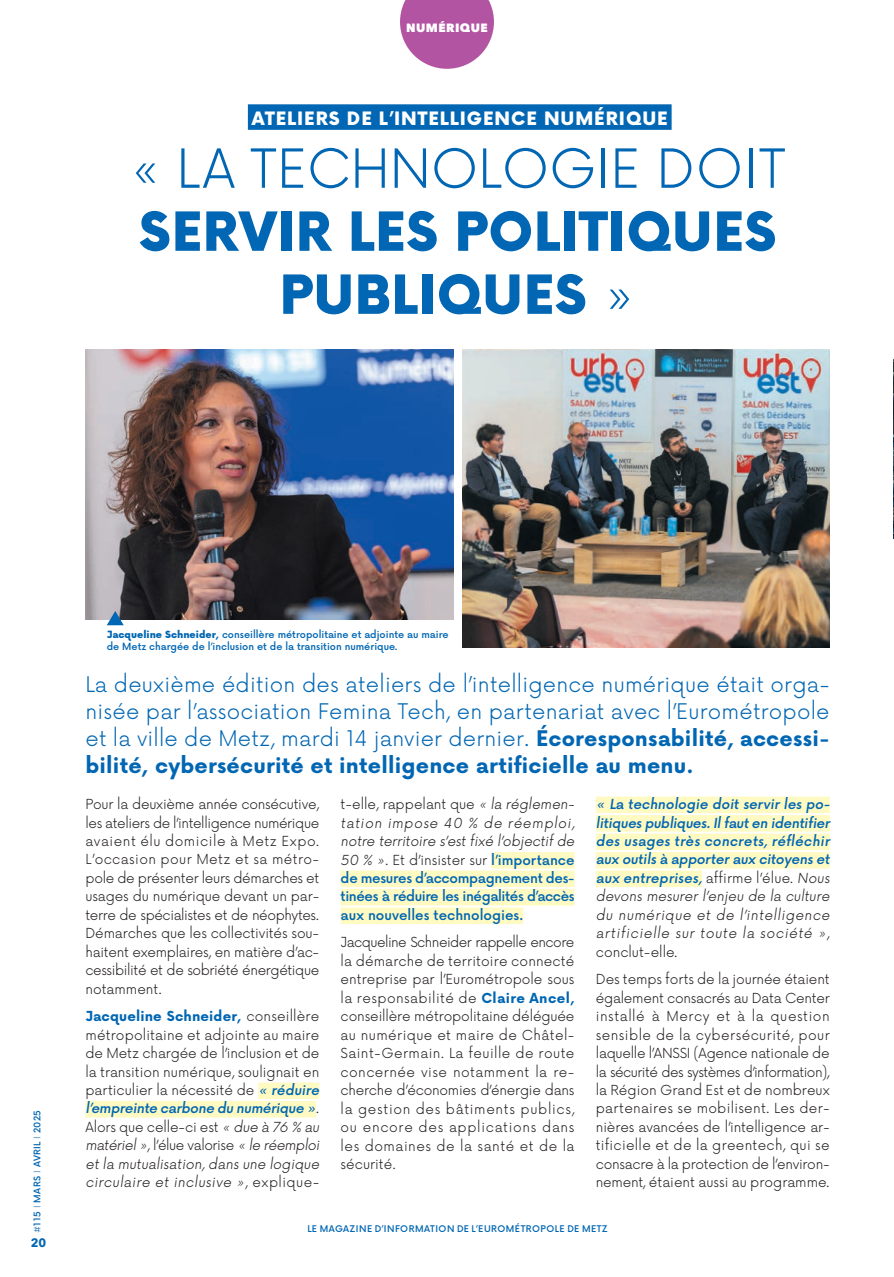
<style>
.page{position:relative;width:894px;height:1277px;background:#fff}
.page>*{position:absolute;margin:0;border:0;box-sizing:border-box;transform-origin:0 0}
.t1{font:900 52.5px/63px "Now Alt";letter-spacing:.015em;color:#0166b3;text-align:center}
.t2{font:300 52.5px "Now Alt";letter-spacing:.005em;color:#0166b3}
.t3{font:300 21px/27px "Now Alt";letter-spacing:.01em;color:#0166b3;text-align:justify}
.t4{font:900 18px "Now Alt";letter-spacing:.055em;color:#fff}
.t5{font:300 13.5px/18.5px "Now Alt";color:#231f20;text-align:justify}
.t6{font:500 13.5px/18.5px "Now Alt";color:#0166b3}
.t7{font:800 12px "Avenir Next";letter-spacing:.035em;color:#fff}
.t8{font:700 12px "Avenir Next";color:#0166b3}
.t9{font:500 9.75px/12px "Now Alt";color:#0166b3}
.t10{font:500 9px "Now Alt";letter-spacing:.055em;color:#0166b3}
.s1{font-weight:300}
.s2{font-weight:400}
.s3{font-weight:900}
.s4{font-weight:700}
.s5{font-weight:500;color:#0166b3}
.s6{font-weight:700;color:#0166b3}
.s7{font-weight:300;color:#231f20}
</style>
<div class="page">
<div style="left:491px;top:852px;width:83px;height:16px;background:#fffac1"></div>
<div style="left:341px;top:870px;width:233px;height:17px;background:#fffac1"></div>
<div style="left:341px;top:889px;width:233px;height:16px;background:#fffac1"></div>
<div style="left:341px;top:907px;width:182px;height:17px;background:#fffac1"></div>
<div style="left:596px;top:796px;width:234px;height:17px;background:#fffac1"></div>
<div style="left:596px;top:815px;width:234px;height:16px;background:#fffac1"></div>
<div style="left:596px;top:833px;width:234px;height:17px;background:#fffac1"></div>
<div style="left:596px;top:852px;width:234px;height:16px;background:#fffac1"></div>
<div style="left:596px;top:870px;width:106px;height:17px;background:#fffac1"></div>
<div style="left:258px;top:1082px;width:61px;height:16px;background:#fffac1"></div>
<div style="left:85px;top:1100px;width:231px;height:17px;background:#fffac1"></div>
<div style="left:248px;top:104px;width:423px;height:26px;background:#0166b3"></div>
<img style="left:462px;top:350px;width:368px;height:297px">
<img style="left:85px;top:350px;width:368px;height:270px">
<img style="left:893px;top:359px;width:1px;height:180px">
<svg style="left:107px;top:611px;width:17px;height:14px"></svg>
<svg style="left:400px;top:0;width:94px;height:69px"></svg>
<p class="t7" style="left:406px;top:20px;width:83px">NUMÉRIQUE</p>
<h3 class="t4" style="left:252px;top:105px;width:417px">ATELIERS DE L’INTELLIGENCE NUMÉRIQUE</h3>
<h1 class="t2" style="left:129px;top:126px;width:658px">« LA TECHNOLOGIE DOIT</h1>
<h1 class="t1" style="left:139px;top:200px;width:639px">SERVIR LES POLITIQUES<br>PUBLIQUES <span class="s1">»</span></h1>
<p class="t10" style="left:30px;top:1232px;width:125px;rotate:-90deg"><span class="s2">#</span>115 <span class="s1">I</span> MARS <span class="s1">I</span> AVRIL <span class="s1">I</span> 2025</p>
<p class="t8" style="left:31px;top:1232px;width:17px">20</p>
<p class="t9" style="left:107px;top:627px;width:343px"><span class="s3">Jacqueline Schneider,</span> conseillère métropolitaine et adjointe au maire de Metz chargée de l’inclusion et de la transition numérique.</p>
<p class="t3" style="left:85px;top:669px;width:746px">La deuxième édition des ateliers de l’intelligence numérique était orga&shy;nisée par l’association Femina Tech, en partenariat avec l’Eurométropole et la ville de Metz, mardi 14 janvier dernier. <span class="s4">Écoresponsabilité, accessi&shy;bilité, cybersécurité et intelligence artificielle au menu.</span></p>
<p class="t5" style="left:341px;top:794px;width:238px;text-align:left">t-elle, rappelant que « la réglemen&shy;tation impose 40 % de réemploi, notre territoire s’est fixé l’objectif de 50 % ». Et d’insister sur <span class="s5">l’importance de mesures d’accompagnement des&shy;tinées à réduire les inégalités d’accès aux nouvelles technologies.</span></p>
<p class="t5" style="left:341px;top:932px;width:235px">Jacqueline Schneider rappelle encore la démarche de territoire connecté entreprise par l’Eurométropole sous la responsabilité de <span class="s6">Claire Ancel, </span>conseillère métropolitaine déléguée au numérique et maire de Châtel-Saint-Germain. La feuille de route concernée vise notamment la re&shy;cherche d’économies d’énergie dans la gestion des bâtiments publics, ou encore des applications dans les domaines de la santé et de la sécurité.</p>
<p class="t5" style="left:85px;top:794px;width:235px">Pour la deuxième année consécutive, les ateliers de l’intelligence numérique avaient élu domicile à Metz Expo.<br>L’occasion pour Metz et sa métro&shy;pole de présenter leurs démarches et usages du numérique devant un par&shy;terre de spécialistes et de néophytes.<br>Démarches que les collectivités sou&shy;haitent exemplaires, en matière d’ac&shy;cessibilité et de sobriété énergétique notamment.</p>
<p class="t5" style="left:85px;top:1006px;width:238px;text-align:left"><span class="s6">Jacqueline Schneider,</span> conseillère métropolitaine et adjointe au maire de Metz chargée de l’inclusion et de la transition numérique, soulignait en particulier la nécessité de <span class="s5">« réduire l’empreinte carbone du numérique »</span>.<br>Alors que celle-ci est « due à 76 % au matériel», l ’é l u e val o ri se « le réemploi et la mutualisation, dans une logique circulaire et inclusive », ex p l i qu e -</p>
<p class="t6" style="left:596px;top:794px;width:238px">« La technologie doit servir les po&shy;litiquespubliques.Ilfauten identifier des usages très concrets, réfléchir aux outils à apporteraux citoyens et aux entreprises, <span class="s7">affi r m e l ’é l u e . Nous devons mesurer l’enjeu de la culture du numérique et de l’intelligence artificielle sur toute la société », conclut-elle.</span></p>
<p class="t5" style="left:596px;top:969px;width:235px">Des temps forts de la journée étaient également consacrés au Data Center installé à Mercy et à la question sensible de la cybersécurité, pour laquelle l’ANSSI (Agence nationale de la sécurité des systèmes d’information), la Région Grand Est et de nombreux partenaires se mobilisent. Les der&shy;nières avancées de l’intelligence ar&shy;tificielle et de la greentech, qui se consacre à la protection de l’environ&shy;nement, étaient aussi au programme.</p>
<p class="t10" style="left:307px;top:1221px;width:302px">LE MAGAZINE D’INFORMATION DE L’EUROMÉTROPOLE DE METZ</p>
</div>
